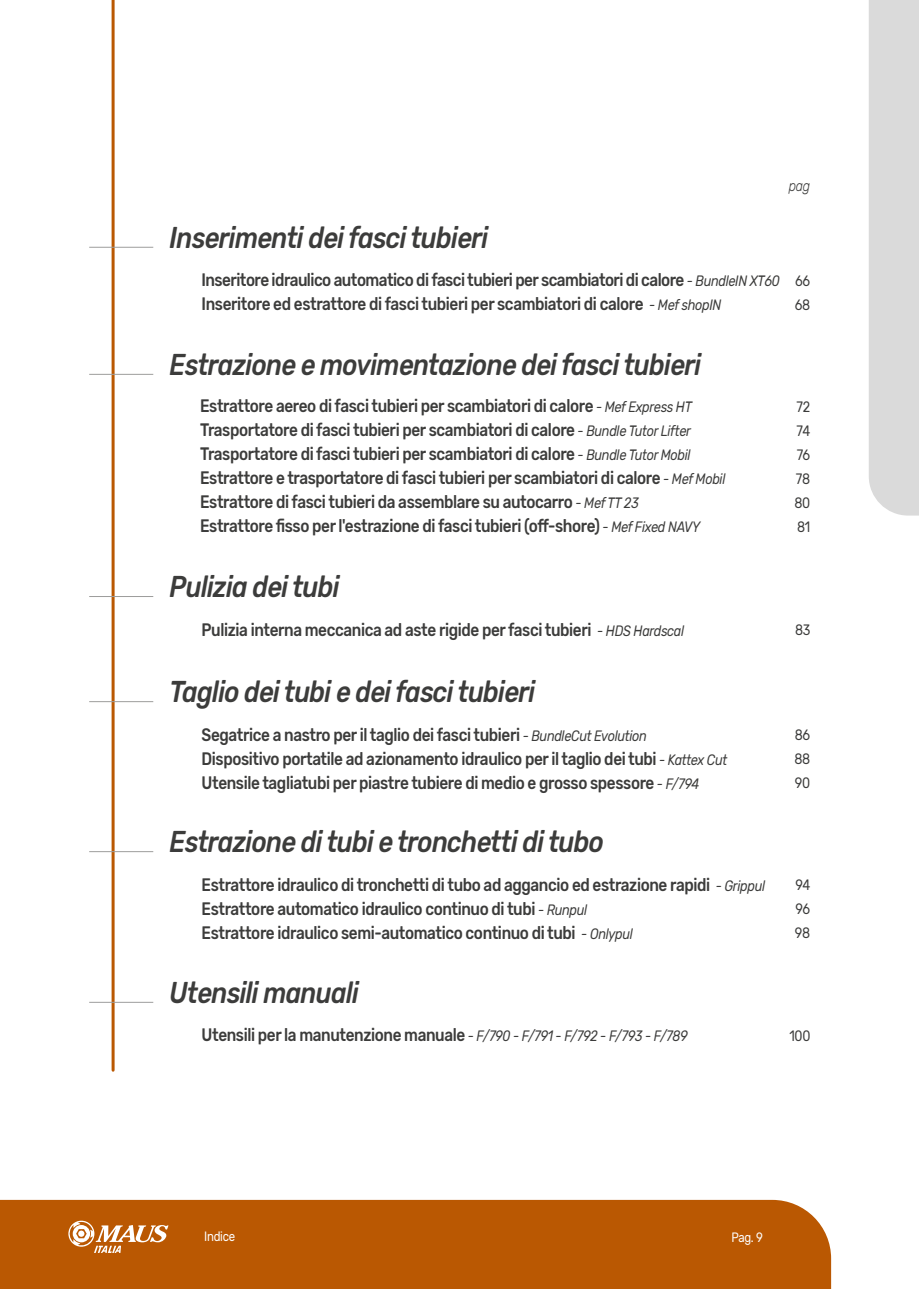
<style>
.page{position:relative;width:919px;height:1289px;background:#fff}
.page>*{position:absolute;margin:0;border:0;box-sizing:border-box;transform-origin:0 0}
.t1{font:italic 500 30px "Rubik";letter-spacing:-.025em;color:#3c3c3b;scale:.85 1}
.t2{font:500 18px/24px "Rubik";letter-spacing:-.025em;color:#3c3c3b;scale:.85 1}
.t3{font:15px/24px "Rubik";letter-spacing:-.025em;color:#3c3c3b;text-align:justify;scale:.85 1}
.t4{font:italic 300 15px "Rubik";color:#3c3c3b;scale:.85 1}
.t5{font:13.5px "Rubik";letter-spacing:-.025em;color:#fff;scale:.85 1}
.s1{font-weight:400;font-style:italic;font-size:15px}
</style>
<div class="page">
<hr style="left:112px;top:0;width:3px;height:1070px;background:#ba5802">
<hr style="left:89px;top:374px;width:64px;height:1px;background:#9d9d9c">
<hr style="left:89px;top:701px;width:64px;height:1px;background:#9d9d9c">
<hr style="left:89px;top:851px;width:64px;height:1px;background:#9d9d9c">
<hr style="left:89px;top:1001px;width:64px;height:1px;background:#9d9d9c">
<hr style="left:89px;top:596px;width:64px;height:1px;background:#9d9d9c">
<hr style="left:89px;top:247px;width:64px;height:1px;background:#9d9d9c">
<div style="left:0;top:1199px;width:831px;height:89px;background:#ba5802"></div>
<svg style="left:68px;top:1220px;width:100px;height:32px"></svg>
<div style="left:869px;top:0;width:49px;height:515px;background:#dadada"></div>
<p class="t4" style="left:788px;top:178px;width:27px">pag</p>
<h1 class="t1" style="left:169px;top:220px;width:376px">Inserimenti dei fasci tubieri</h1>
<p class="t2" style="left:201px;top:268px;width:682px">Inseritore idraulico automatico di fasci tubieri per scambiatori di calore <span class="s1">- BundleIN XT60<br></span>Inseritore ed estrattore di fasci tubieri per scambiatori di calore <span class="s1">- Mef shopIN</span></p>
<p class="t3" style="left:794px;top:269px;width:20px">66<br>68</p>
<h1 class="t1" style="left:169px;top:347px;width:627px">Estrazione e movimentazione dei fasci tubieri</h1>
<p class="t2" style="left:200px;top:394px;width:619px">Estrattore aereo di fasci tubieri per scambiatori di calore <span class="s1">- Mef Express HT </span>Trasportatore di fasci tubieri per scambiatori di calore <span class="s1">- Bundle Tutor Lifter </span>Trasportatore di fasci tubieri per scambiatori di calore <span class="s1">- Bundle Tutor Mobil </span>Estrattore e trasportatore di fasci tubieri per scambiatori di calore <span class="s1">- Mef Mobil </span>Estrattore di fasci tubieri da assemblare su autocarro <span class="s1">- Mef TT 23<br></span>Estrattore fisso per l'estrazione di fasci tubieri (off-shore) <span class="s1">- Mef Fixed NAVY</span></p>
<p class="t3" style="left:794px;top:395px;width:20px">72<br>74<br>76<br>78<br>80<br>81</p>
<h1 class="t1" style="left:169px;top:569px;width:201px">Pulizia dei tubi</h1>
<p class="t2" style="left:201px;top:618px;width:569px">Pulizia interna meccanica ad aste rigide per fasci tubieri <span class="s1">- HDS Hardscal</span></p>
<p class="t3" style="left:795px;top:618px;width:20px">83</p>
<h1 class="t1" style="left:169px;top:674px;width:431px">Taglio dei tubi e dei fasci tubieri</h1>
<p class="t2" style="left:201px;top:723px;width:620px">Segatrice a nastro per il taglio dei fasci tubieri <span class="s1">- BundleCut Evolution<br></span>Dispositivo portatile ad azionamento idraulico per il taglio dei tubi <span class="s1">- Kattex Cut<br></span>Utensile tagliatubi per piastre tubiere di medio e grosso spessore <span class="s1">- F/794</span></p>
<h1 class="t1" style="left:169px;top:824px;width:512px">Estrazione di tubi e tronchetti di tubo</h1>
<p class="t2" style="left:201px;top:873px;width:664px">Estrattore idraulico di tronchetti di tubo ad aggancio ed estrazione rapidi <span class="s1">- Grippul<br></span>Estrattore automatico idraulico continuo di tubi <span class="s1">- Runpul<br></span>Estrattore idraulico semi-automatico continuo di tubi <span class="s1">- Onlypul</span></p>
<h1 class="t1" style="left:169px;top:975px;width:224px">Utensili manuali</h1>
<p class="t2" style="left:201px;top:1023px;width:573px">Utensili per la manutenzione manuale <span class="s1">- F/790 - F/791 - F/792 - F/793 - F/789</span></p>
<p class="t3" style="left:794px;top:723px;width:20px">86<br>88<br>90</p>
<p class="t3" style="left:794px;top:873px;width:20px">94<br>96<br>98</p>
<p class="t3" style="left:789px;top:1024px;width:26px">100</p>
<p class="t5" style="left:204px;top:1228px;width:38px">Indice</p>
<p class="t5" style="left:731px;top:1229px;width:38px">Pag. 9</p>
</div>
